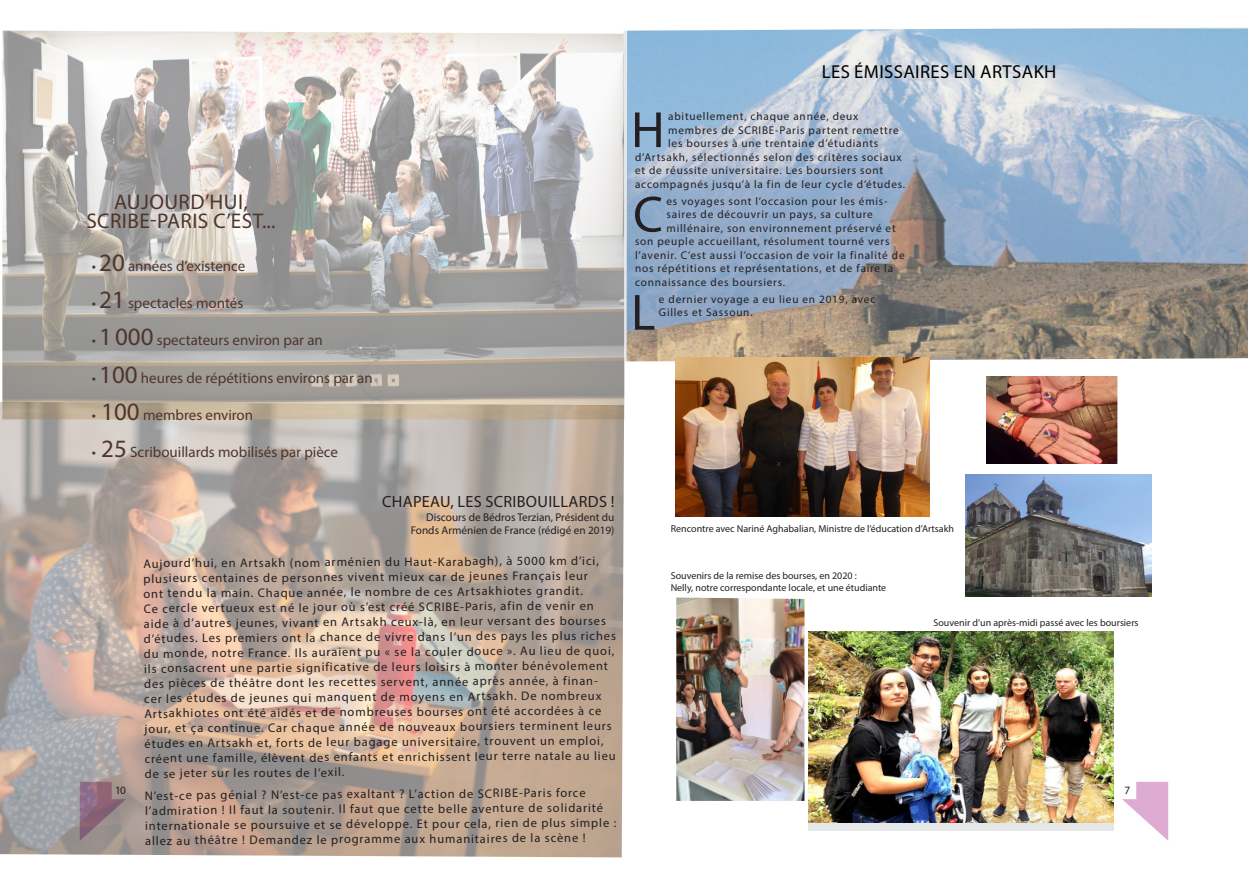
<style>
.page{position:relative;width:1248px;height:886px;background:#fff}
.page>*{position:absolute;margin:0;border:0;box-sizing:border-box;transform-origin:0 0}
.Labeur{font:51.25px "Myriad Pro";color:#231f20}
.Notre_mission{font:21.25px/18.8px "Myriad Pro";letter-spacing:.02em;color:#4f352c;text-align:center}
.Titre_pages{font:18.75px "Myriad Pro";letter-spacing:.02em;color:#000}
.Distribution{font:16.25px "Myriad Pro";letter-spacing:.02em;color:#231f20}
.Labeur-2{font:15px "Myriad Pro";color:#4f352c}
.Descriptif_Acteur{font:12.5px/15px "Myriad Pro";letter-spacing:.06em;color:#231f20}
.Labeur-3{font:11.25px/13.5px "Myriad Pro";letter-spacing:.07em;color:#231f20}
.Labeur-4{font:11.25px "Myriad Pro";color:#231f20}
.t1{font:10px "Myriad Pro";color:#231f20}
.s1{font-size:25px}
</style>
<div class="page">
<img style="left:0;top:402px;width:624px;height:456px">
<img style="left:2px;top:31px;width:622px;height:388px">
<img style="left:626px;top:27px;width:621px;height:334px">
<img style="left:986px;top:376px;width:130px;height:88px">
<img style="left:965px;top:474px;width:186px;height:122px">
<div style="left:808px;top:631px;width:305px;height:200px;background:#e6e7e9"></div>
<img style="left:808px;top:631px;width:305px;height:191px">
<img style="left:675px;top:358px;width:254px;height:158px">
<img style="left:676px;top:597px;width:128px;height:204px">
<svg style="left:80px;top:782px;width:46px;height:59px"></svg>
<svg style="left:1122px;top:782px;width:46px;height:59px"></svg>
<p class="Notre_mission" style="left:86px;top:192px;width:190px">AUJOURD’HUI,<br>SCRIBE-PARIS C’EST...</p>
<p class="Labeur-2" style="left:92px;top:257px;width:155px">• <span class="s1">20</span> années d’existence</p>
<p class="Labeur-2" style="left:92px;top:294px;width:153px">• <span class="s1">21</span> spectacles montés</p>
<p class="Labeur-2" style="left:92px;top:331px;width:233px">• <span class="s1">1000</span> spectateurs environ par an</p>
<p class="Labeur-2" style="left:92px;top:368px;width:282px">• <span class="s1">100</span> heures de répétitions environs par an</p>
<p class="Labeur-2" style="left:92px;top:405px;width:163px">• <span class="s1">100</span> membres environ</p>
<p class="Labeur-2" style="left:92px;top:442px;width:248px">• <span class="s1">25</span> Scribouillards mobilisés par pièce</p>
<p class="Titre_pages" style="left:821px;top:60px;width:236px">LES ÉMISSAIRES EN ARTSAKH</p>
<p class="Labeur" style="left:631px;top:98px;width:35px">H</p>
<p class="Labeur-3" style="left:668px;top:109px;width:192px">abituellement, chaque année, deux</p>
<p class="Labeur-3" style="left:668px;top:123px;width:232px">membres de SCRIBE-Paris partent remettre</p>
<p class="Labeur-3" style="left:668px;top:136px;width:212px">les bourses à une trentaine d’étudiants</p>
<p class="Labeur-3" style="left:635px;top:150px;width:268px">d’Artsakh, sélectionnés selon des critères sociaux</p>
<p class="Labeur-3" style="left:635px;top:163px;width:249px">et de réussite universitaire. Les boursiers sont</p>
<p class="Labeur-3" style="left:635px;top:177px;width:272px">accompagnés jusqu’à la fin de leur cycle d’études.</p>
<p class="Labeur" style="left:633px;top:183px;width:31px">C</p>
<p class="Labeur-3" style="left:666px;top:194px;width:222px">es voyages sont l’occasion pour les émis-</p>
<p class="Labeur-3" style="left:666px;top:207px;width:208px">saires de découvrir un pays, sa culture</p>
<p class="Labeur-3" style="left:666px;top:221px;width:231px">millénaire, son environnement préservé et</p>
<p class="Labeur-3" style="left:635px;top:234px;width:256px">son peuple accueillant, résolument tourné vers</p>
<p class="Labeur-3" style="left:635px;top:248px;width:271px">l’avenir. C’est aussi l’occasion de voir la finalité de</p>
<p class="Labeur-3" style="left:635px;top:261px;width:259px">nos répétitions et représentations, et de faire la</p>
<p class="Labeur-3" style="left:635px;top:275px;width:152px">connaissance des boursiers.</p>
<p class="Labeur" style="left:631px;top:281px;width:26px">L</p>
<p class="Labeur-3" style="left:659px;top:292px;width:218px">e dernier voyage a eu lieu en 2019, avec<br>Gilles et Sassoun.</p>
<p class="Distribution" style="left:382px;top:492px;width:234px">CHAPEAU, LES SCRIBOUILLARDS !</p>
<p class="Labeur-4" style="left:426px;top:510px;width:190px">Discours de Bédros Terzian, Président du</p>
<p class="Labeur-4" style="left:411px;top:523px;width:205px">Fonds Arménien de France (rédigé en 2019)</p>
<p class="Descriptif_Acteur" style="left:143px;top:554px;width:474px">Aujourd’hui, en Artsakh (nom arménien du Haut-Karabagh), à 5000 km d’ici, plusieurs centaines de personnes vivent mieux car de jeunes Français leur<br>ont tendu la main. Chaque année, le nombre de ces Artsakhiotes grandit.<br>Ce cercle vertueux est né le jour où s’est créé SCRIBE-Paris, afin de venir en aide à d’autres jeunes, vivant en Artsakh ceux-là, en leur versant des bourses d’études. Les premiers ont la chance de vivre dans l’un des pays les plus riches du monde, notre France. Ils auraient pu « se la couler douce ». Au lieu de quoi, ils consacrent une partie significative de leurs loisirs à monter bénévolement des pièces de théâtre dont les recettes servent, année après année, à finan&shy;cer les études de jeunes qui manquent de moyens en Artsakh. De nombreux Artsakhiotes ont été aidés et de nombreuses bourses ont été accordées à ce jour, et ça continue. Car chaque année de nouveaux boursiers terminent leurs études en Artsakh et, forts de leur bagage universitaire, trouvent un emploi, créent une famille, élèvent des enfants et enrichissent leur terre natale au lieu de se jeter sur les routes de l’exil.</p>
<p class="Descriptif_Acteur" style="left:145px;top:786px;width:473px">N’est-ce pas génial ? N’est-ce pas exaltant ? L’action de SCRIBE-Paris force l’admiration ! Il faut la soutenir. Il faut que cette belle aventure de solidarité internationale se poursuive et se développe. Et pour cela, rien de plus simple : allez au théâtre ! Demandez le programme aux humanitaires de la scène !</p>
<p class="t1" style="left:670px;top:522px;width:285px">Rencontre avec Nariné Aghabalian, Ministre de l’éducation d’Artsakh</p>
<p class="t1" style="left:670px;top:569px;width:188px">Souvenirs de la remise des bourses, en 2020 :</p>
<p class="t1" style="left:670px;top:581px;width:217px">Nelly, notre correspondante locale, et une étudiante</p>
<p class="t1" style="left:933px;top:616px;width:207px">Souvenir d’un après-midi passé avec les boursiers</p>
<p class="Labeur-3" style="left:115px;top:783px;width:12px">10</p>
<p class="Labeur-3" style="left:1124px;top:783px;width:7px">7</p>
</div>
